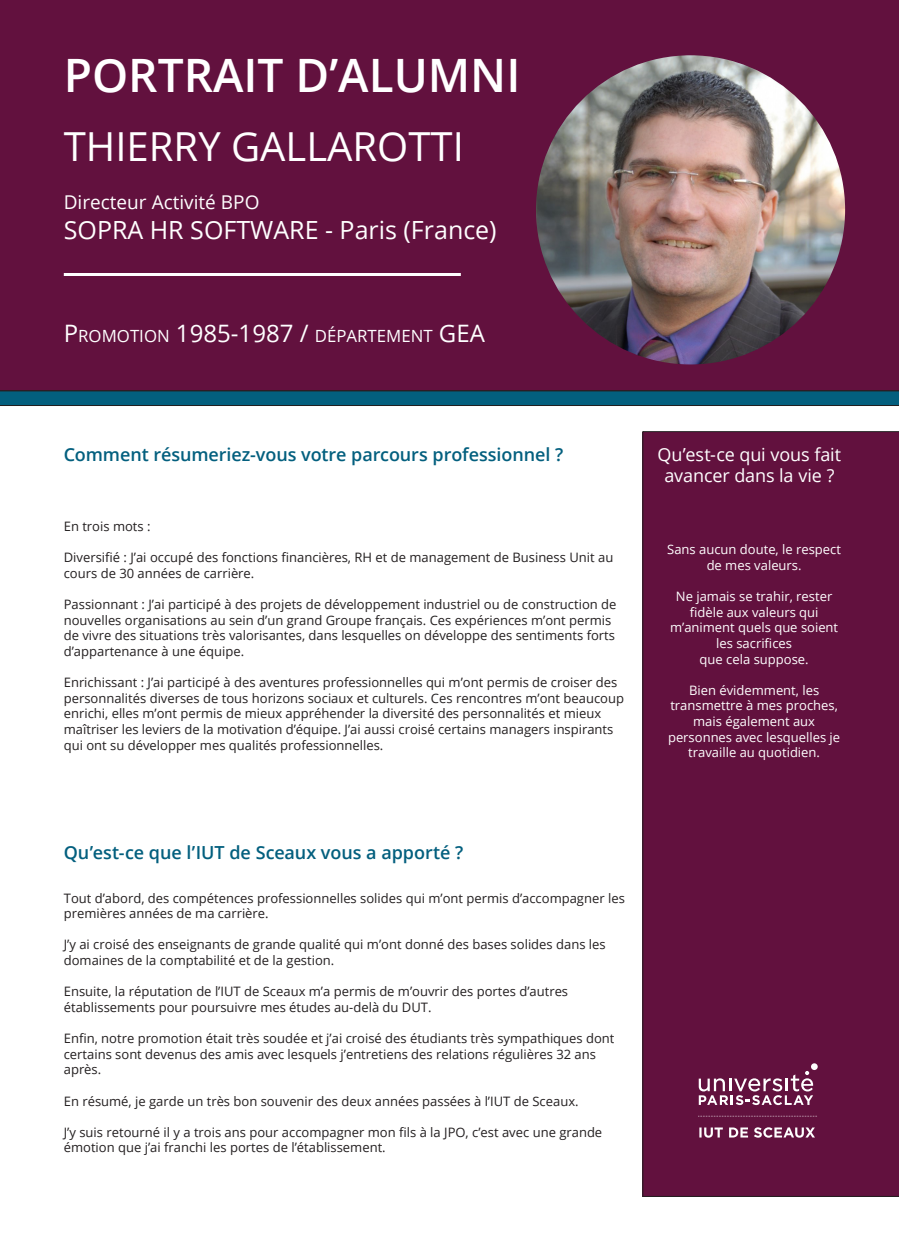
<style>
.page{position:relative;width:899px;height:1248px;background:#fff}
.page>*{position:absolute;margin:0;border:0;box-sizing:border-box;transform-origin:0 0}
.t1{font:600 46px "Open Sans";color:#fff}
.t2{font:40px "Open Sans";color:#fff}
.t3{font:25px "Open Sans";color:#fff}
.t4{font:19px "Open Sans";color:#fff}
.t5{font:600 18px "Open Sans";letter-spacing:-.005em;color:#035f7e}
.t6{font:18px/21.6px "Open Sans";letter-spacing:-.005em;color:#fff;text-align:center}
.t7{font:16.8px "Open Sans";color:#fff}
.t8{font:13px/15.6px "Open Sans";color:#231f20}
.t9{font:13px/15.6px "Open Sans";color:#fff;text-align:center}
.s1{font-size:24px}
</style>
<div class="page">
<div style="left:0;top:0;width:899px;height:390px;background:#62113e"></div>
<div style="left:642px;top:431px;width:257px;height:765px;background:#62113e"></div>
<svg style="left:0;top:390px;width:899px;height:16px;background:#08556f"></svg>
<img style="left:536px;top:55px;width:309px;height:309px;border-radius:154px">
<hr style="left:64px;top:273px;width:397px;height:3px;background:#fff">
<svg style="left:698px;top:1063px;width:119px;height:41px;background:#834367"></svg>
<svg style="left:698px;top:1115px;width:119px;height:1px"></svg>
<svg style="left:699px;top:1127px;width:116px;height:10px"></svg>
<p class="t1" style="left:64px;top:44px;width:458px">PORTRAIT D’ALUMNI</p>
<p class="t2" style="left:64px;top:119px;width:401px">THIERRY GALLAROTTI</p>
<p class="t4" style="left:64px;top:189px;width:197px">Directeur Activité BPO</p>
<p class="t3" style="left:64px;top:213px;width:434px">SOPRA HR SOFTWARE - Paris (France)</p>
<p class="t7" style="left:64px;top:324px;width:407px"><span class="s1">P</span>ROMOTION <span class="s1">1985-1987 /</span> DÉPARTEMENT <span class="s1">GEA</span></p>
<p class="t5" style="left:64px;top:441px;width:501px">Comment résumeriez-vous votre parcours professionnel ?</p>
<p class="t6" style="left:657px;top:442px;width:185px">Qu’est-ce qui vous fait avancer dans la vie ?</p>
<p class="t8" style="left:64px;top:518px;width:88px">En trois mots :</p>
<p class="t8" style="left:64px;top:549px;width:551px">Diversifié : J’ai occupé des fonctions financières, RH et de management de Business Unit au cours de 30 années de carrière.</p>
<p class="t8" style="left:64px;top:596px;width:554px">Passionnant : J’ai participé à des projets de développement industriel ou de construction de nouvelles organisations au sein d’un grand Groupe français. Ces expériences m’ont permis de vivre des situations très valorisantes, dans lesquelles on développe des sentiments forts d’appartenance à une équipe.</p>
<p class="t8" style="left:64px;top:674px;width:562px">Enrichissant : J’ai participé à des aventures professionnelles qui m’ont permis de croiser des personnalités diverses de tous horizons sociaux et culturels. Ces rencontres m’ont beaucoup enrichi, elles m’ont permis de mieux appréhender la diversité des personnalités et mieux maîtriser les leviers de la motivation d’équipe. J’ai aussi croisé certains managers inspirants qui ont su développer mes qualités professionnelles.</p>
<p class="t5" style="left:64px;top:840px;width:401px">Qu’est-ce que l’IUT de Sceaux vous a apporté ?</p>
<p class="t8" style="left:64px;top:889px;width:562px">Tout d’abord, des compétences professionnelles solides qui m’ont permis d’accompagner les premières années de ma carrière.</p>
<p class="t8" style="left:64px;top:936px;width:543px">J’y ai croisé des enseignants de grande qualité qui m’ont donné des bases solides dans les domaines de la comptabilité et de la gestion.</p>
<p class="t8" style="left:64px;top:983px;width:506px">Ensuite, la réputation de l’IUT de Sceaux m’a permis de m’ouvrir des portes d’autres établissements pour poursuivre mes études au-delà du DUT.</p>
<p class="t8" style="left:64px;top:1030px;width:552px">Enfin, notre promotion était très soudée et j’ai croisé des étudiants très sympathiques dont certains sont devenus des amis avec lesquels j’entretiens des relations régulières 32 ans après.</p>
<p class="t8" style="left:64px;top:1092px;width:516px">En résumé, je garde un très bon souvenir des deux années passées à l’IUT de Sceaux.</p>
<p class="t8" style="left:64px;top:1123px;width:540px">J’y suis retourné il y a trois ans pour accompagner mon fils à la JPO, c’est avec une grande émotion que j’ai franchi les portes de l’établissement.</p>
<p class="t9" style="left:667px;top:541px;width:175px">Sans aucun doute, le respect de mes valeurs.</p>
<p class="t9" style="left:670px;top:588px;width:170px">Ne jamais se trahir, rester fidèle aux valeurs qui m’animent quels que soient les sacrifices</p>
<p class="t9" style="left:699px;top:650px;width:110px">que cela suppose.</p>
<p class="t9" style="left:668px;top:682px;width:174px">Bien évidemment, les transmettre à mes proches, mais également aux personnes avec lesquelles je travaille au quotidien.</p>
</div>
